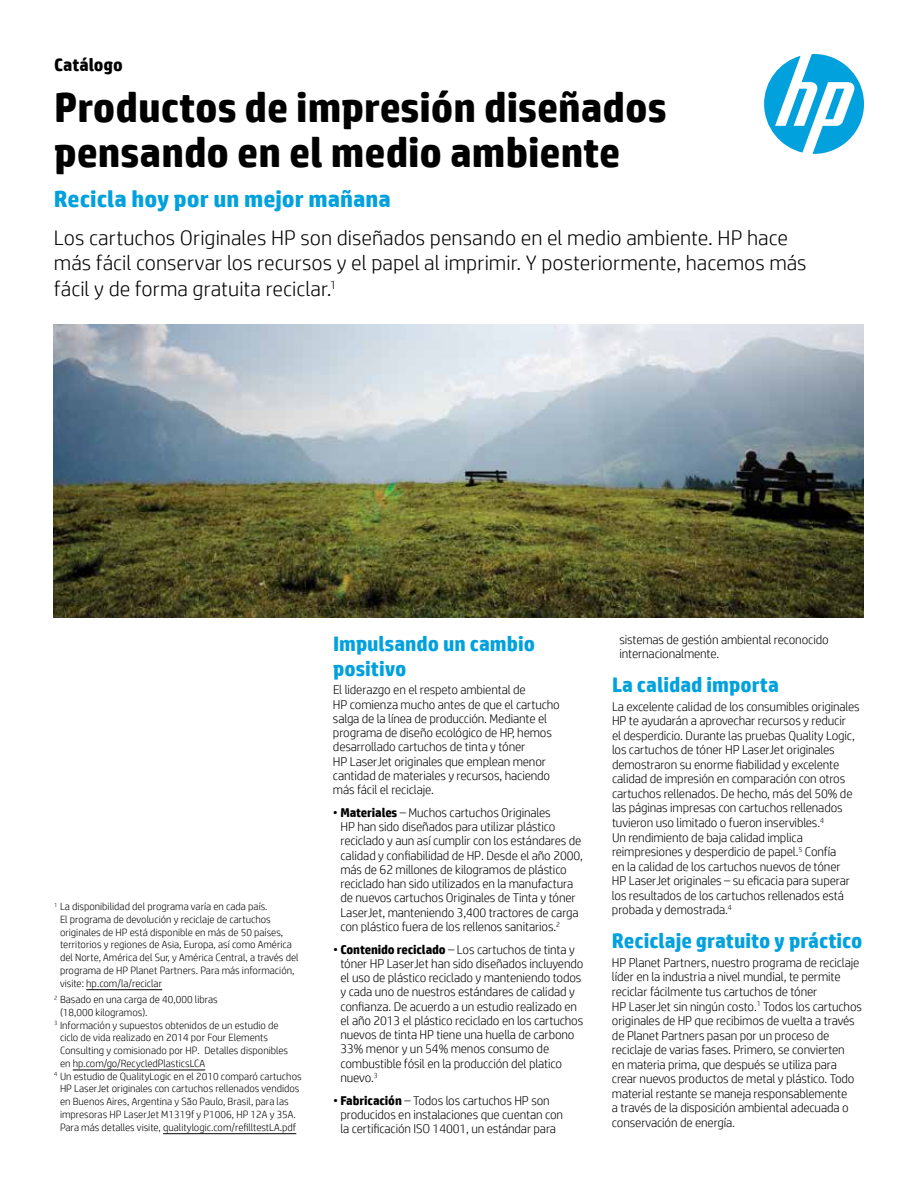
<style>
.page{position:relative;width:918px;height:1188px;background:#fff}
.page>*{position:absolute;margin:0;border:0;box-sizing:border-box;transform-origin:0 0}
.t1{font:700 42px/45px "HP Simplified";color:#000}
.t2{font:700 23.25px "HP Simplified";color:#00a1dd}
.t3{font:300 21px/25.2px "HP Simplified";color:#000}
.t4{font:700 21px/25.2px "HP Simplified";color:#00a1dd}
.t5{font:700 18px "HP Simplified";color:#000}
.t6{font:300 12.75px/14.2px "HP Simplified";letter-spacing:-.01em;color:#000}
.t7{font:300 10.5px/12.8px "HP Simplified";color:#000}
.s1{font-weight:700}
</style>
<div class="page">
<img style="left:54px;top:325px;width:810px;height:293px">
<svg style="left:764px;top:54px;width:100px;height:100px"></svg>
<hr style="left:86px;top:989px;width:76px;height:1px;background:#000">
<hr style="left:73px;top:1070px;width:132px;height:1px;background:#000">
<hr style="left:163px;top:1133px;width:133px;height:1px;background:#000">
<h3 class="t5" style="left:54px;top:53px;width:70px">Catálogo</h3>
<h1 class="t1" style="left:54px;top:85px;width:614px">Productos de impresión diseñados pensando en el medio ambiente</h1>
<h2 class="t2" style="left:54px;top:184px;width:338px">Recicla hoy por un mejor mañana</h2>
<h3 class="t3" style="left:54px;top:225px;width:754px">Los cartuchos Originales HP son diseñados pensando en el medio ambiente. HP hace más fácil conservar los recursos y el papel al imprimir. Y posteriormente, hacemos más fácil y de forma gratuita reciclar.<sup>1</sup></h3>
<p class="t7" style="left:60px;top:900px;width:240px;text-indent:-6px"><sup>1</sup> La disponibilidad del programa varía en cada país.<br>El programa de devolución y reciclaje de cartuchos originales de HP está disponible en más de 50 países, territorios y regiones de Asia, Europa, así como América del Norte, América del Sur, y América Central, a través del programa de HP Planet Partners. Para más información, visite: hp.com/la/reciclar</p>
<p class="t7" style="left:54px;top:993px;width:165px"><sup>2</sup> Basado en una carga de 40,000 libras</p>
<p class="t7" style="left:60px;top:1006px;width:89px">(18,000 kilogramos).</p>
<p class="t7" style="left:54px;top:1018px;width:226px"><sup>3</sup> Información y supuestos obtenidos de un estudio de</p>
<p class="t7" style="left:60px;top:1031px;width:210px">ciclo de vida realizado en 2014 por Four Elements</p>
<p class="t7" style="left:60px;top:1044px;width:229px">Consulting y comisionado por HP. Detalles disponibles</p>
<p class="t7" style="left:60px;top:1057px;width:147px">en hp.com/go/RecycledPlasticsLCA</p>
<p class="t7" style="left:54px;top:1069px;width:249px"><sup>4</sup> Un estudio de QualityLogic en el 2010 comparó cartuchos</p>
<p class="t7" style="left:60px;top:1082px;width:241px">HP LaserJet originales con cartuchos rellenados vendidos</p>
<p class="t7" style="left:60px;top:1095px;width:230px">en Buenos Aires, Argentina y São Paulo, Brasil, para las</p>
<p class="t7" style="left:60px;top:1108px;width:237px">impresoras HP LaserJet M1319f y P1006, HP 12A y 35A.</p>
<p class="t7" style="left:60px;top:1120px;width:238px">Para más detalles visite, qualitylogic.com/refilltestLA.pdf</p>
<h3 class="t4" style="left:333px;top:631px;width:204px">Impulsando un cambio positivo</h3>
<p class="t6" style="left:333px;top:682px;width:228px">El liderazgo en el respeto ambiental de<br>HP comienza mucho antes de que el cartucho salga de la línea de producción. Mediante el programa de diseño ecológico de HP, hemos desarrollado cartuchos de tinta y tóner<br>HP LaserJet originales que emplean menor cantidad de materiales y recursos, haciendo más fácil el reciclaje.</p>
<p class="t6" style="left:341px;top:805px;width:244px;text-indent:-8px">• <span class="s1">Materiales</span> – Muchos cartuchos Originales<br>HP han sido diseñados para utilizar plástico reciclado y aun así cumplir con los estándares de calidad y confiabilidad de HP. Desde el año 2000, más de 62 millones de kilogramos de plástico reciclado han sido utilizados en la manufactura de nuevos cartuchos Originales de Tinta y tóner LaserJet, manteniendo 3,400 tractores de carga con plástico fuera de los rellenos sanitarios.<sup>2</sup></p>
<p class="t6" style="left:340px;top:942px;width:244px;text-indent:-7px">• <span class="s1">Contenido reciclado</span> – Los cartuchos de tinta y tóner HP LaserJet han sido diseñados incluyendo el uso de plástico reciclado y manteniendo todos y cada uno de nuestros estándares de calidad y confianza. De acuerdo a un estudio realizado en el año 2013 el plástico reciclado en los cartuchos nuevos de tinta HP tiene una huella de carbono 33% menor y un 54% menos consumo de combustible fósil en la producción del platico nuevo.<sup>3</sup></p>
<p class="t6" style="left:340px;top:1093px;width:224px;text-indent:-7px">• <span class="s1">Fabricación</span> – Todos los cartuchos HP son producidos en instalaciones que cuentan con la certificación ISO 14001, un estándar para</p>
<p class="t6" style="left:619px;top:632px;width:211px">sistemas de gestión ambiental reconocido internacionalmente.</p>
<h3 class="t4" style="left:612px;top:672px;width:168px">La calidad importa</h3>
<p class="t6" style="left:612px;top:699px;width:249px">La excelente calidad de los consumibles originales HP te ayudarán a aprovechar recursos y reducir<br>el desperdicio. Durante las pruebas Quality Logic, los cartuchos de tóner HP LaserJet originales demostraron su enorme fiabilidad y excelente calidad de impresión en comparación con otros cartuchos rellenados. De hecho, más del 50% de las páginas impresas con cartuchos rellenados tuvieron uso limitado o fueron inservibles.<sup>4<br></sup>Un rendimiento de baja calidad implica reimpresiones y desperdicio de papel.<sup>5</sup> Confía<br>en la calidad de los cartuchos nuevos de tóner<br>HP LaserJet originales – su eficacia para superar los resultados de los cartuchos rellenados está probada y demostrada.<sup>4</sup></p>
<h3 class="t4" style="left:612px;top:928px;width:252px">Reciclaje gratuito y práctico</h3>
<p class="t6" style="left:612px;top:955px;width:252px">HP Planet Partners, nuestro programa de reciclaje líder en la industria a nivel mundial, te permite reciclar fácilmente tus cartuchos de tóner<br>HP LaserJet sin ningún costo.<sup>1</sup> Todos los cartuchos originales de HP que recibimos de vuelta a través de Planet Partners pasan por un proceso de reciclaje de varias fases. Primero, se convierten<br>en materia prima, que después se utiliza para crear nuevos productos de metal y plástico. Todo material restante se maneja responsablemente<br>a través de la disposición ambiental adecuada o conservación de energía.</p>
</div>
